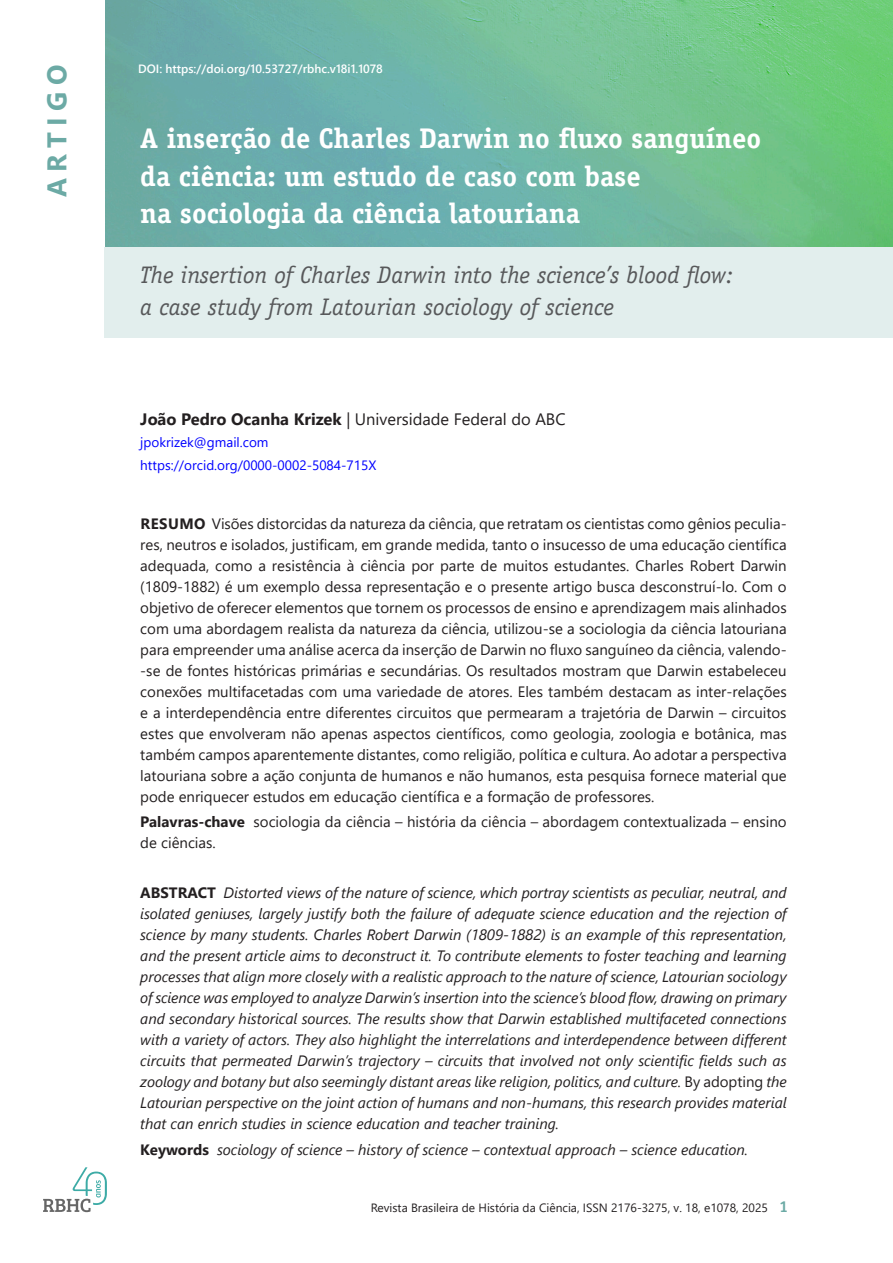
<style>
.page{position:relative;width:893px;height:1263px;background:#fff}
.page>*{position:absolute;margin:0;border:0;box-sizing:border-box;transform-origin:0 0}
.t1{font:700 28.5px/37.5px "Officina Serif Std";color:#fff}
.t2{font:700 27px "Segoe UI";letter-spacing:.235em;color:#6caaa5}
.t3{font:italic 24px/31.5px "Officina Serif Std";color:#57585a}
.t4{font:16.5px "Segoe UI";color:#231f20}
.t5{font:15px/21px "Segoe UI";color:#231f20;text-align:justify}
.t6{font:italic 15px/21px "Segoe UI";color:#231f20;text-align:justify}
.t7{font:13.5px/22.2px "Segoe UI";color:#00f}
.t8{font:12px "Segoe UI";color:#231f20}
.t9{font:600 12px "Segoe UI";color:#fff}
.s1{font-weight:700}
.s2{font-weight:700;font-style:normal}
.s3{font-style:normal}
.s4{font-family:"Bree Serif";font-size:16.5px;color:#6caaa5}
</style>
<div class="page">
<svg style="left:43px;top:1167px;width:64px;height:45px"></svg>
<img style="left:106px;top:0;width:787px;height:247px">
<div style="left:105px;top:247px;width:788px;height:90px;background:#e2eeed"></div>
<h2 class="t2" style="left:32px;top:197px;width:133px;rotate:-90deg">ARTIGO</h2>
<p class="t9" style="left:138px;top:58px;width:246px">DOI: https://doi.org/10.53727/rbhc.v18i1.1078</p>
<h1 class="t1" style="left:140px;top:119px;width:622px">A inserção de Charles Darwin no fluxo sanguíneo da ciência: um estudo de caso com base<br>na sociologia da ciência latouriana</h1>
<h3 class="t3" style="left:140px;top:260px;width:594px">The insertion of Charles Darwin into the science’s blood flow: a case study from Latourian sociology of science</h3>
<p class="t4" style="left:140px;top:404px;width:427px"><span class="s1">João Pedro Ocanha Krizek</span> | Universidade Federal do ABC</p>
<p class="t7" style="left:140px;top:430px;width:238px">jpokrizek@gmail.com https://orcid.org/0000-0002-5084-715X</p>
<p class="t5" style="left:140px;top:511px;width:648px"><span class="s1">RESUMO</span> Visões distorcidas da natureza da ciência, que retratam os cientistas como gênios peculia&shy;res, neutros e isolados, justificam, em grande medida, tanto o insucesso de uma educação científica adequada, como a resistência à ciência por parte de muitos estudantes. Charles Robert Darwin (1809-1882) é um exemplo dessa representação e o presente artigo busca desconstruí-lo. Com o objetivo de oferecer elementos que tornem os processos de ensino e aprendizagem mais alinhados com uma abordagem realista da natureza da ciência, utilizou-se a sociologia da ciência latouriana para empreender uma análise acerca da inserção de Darwin no fluxo sanguíneo da ciência, valendo--se de fontes históricas primárias e secundárias. Os resultados mostram que Darwin estabeleceu conexões multifacetadas com uma variedade de atores. Eles também destacam as inter-relações e a interdependência entre diferentes circuitos que permearam a trajetória de Darwin – circuitos estes que envolveram não apenas aspectos científicos, como geologia, zoologia e botânica, mas também campos aparentemente distantes, como religião, política e cultura. Ao adotar a perspectiva latouriana sobre a ação conjunta de humanos e não humanos, esta pesquisa fornece material que pode enriquecer estudos em educação científica e a formação de professores.</p>
<p class="t5" style="left:140px;top:810px;width:648px"><span class="s1">Palavras-chave</span> sociologia da ciência – história da ciência – abordagem contextualizada – ensino de ciências.</p>
<p class="t6" style="left:140px;top:880px;width:648px"><span class="s2">ABSTRACT</span> Distorted views of the nature of science, which portray scientists as peculiar, neutral, and isolated geniuses, largely justify both the failure of adequate science education and the rejection of science by many students. Charles Robert Darwin (1809-1882) is an example of this representation, and the present article aims to deconstruct it. To contribute elements to foster teaching and learning processes that align more closely with a realistic approach to the nature of science, Latourian sociology of science was employed to analyze Darwin’s insertion into the science’s blood flow, drawing on primary and secondary historical sources. The results show that Darwin established multifaceted connections with a variety of actors. They also highlight the interrelations and interdependence between different circuits that permeated Darwin’s trajectory – circuits that involved not only scientific fields such as zoology and botany but also seemingly distant areas like religion, politics, and culture. <span class="s3">By adopting</span> the Latourian perspective on the joint action of humans and non-humans, this research provides material that can enrich studies in science education and teacher training.</p>
<p class="t6" style="left:140px;top:1136px;width:609px"><span class="s2">Keywords</span> sociology of science – history of science – contextual approach – science education.</p>
<p class="t8" style="left:371px;top:1196px;width:418px">Revista Brasileira de História da Ciência, ISSN 2176-3275, v. 18, e1078, 2025 <span class="s4">1</span></p>
</div>
